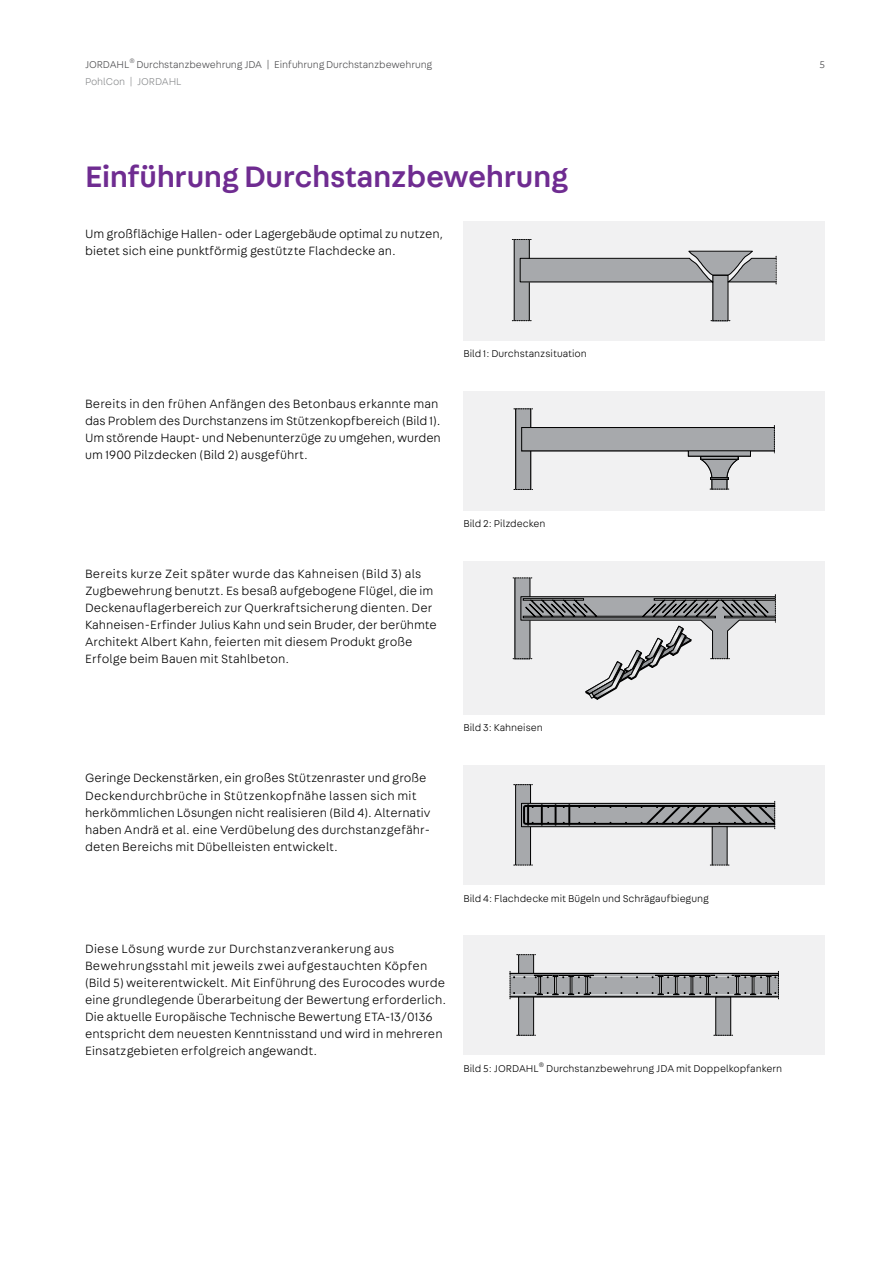
<style>
.page{position:relative;width:893px;height:1263px;background:#fff}
.page>*{position:absolute;margin:0;border:0;box-sizing:border-box;transform-origin:0 0}
.t1{font:500 31.5px "Fabriga";letter-spacing:-.01em;color:#6f2c91}
.t2{font:300 12.75px/17px "Fabriga";letter-spacing:.005em;color:#000}
.t3{font:300 10.5px "Fabriga";color:#000}
.t4{font:300 10.5px "Fabriga";letter-spacing:-.01em;color:#4d4d4f}
.t5{font:300 10.5px "Fabriga";letter-spacing:-.01em;color:#8a8c8e}
.t6{font:300 6.9px "Fabriga";color:#000}
</style>
<div class="page">
<div style="left:463px;top:221px;width:362px;height:119px;background:#f1f1f2"></div>
<div style="left:514px;top:239px;width:15px;height:82px;background:#a7a9ac"></div>
<hr style="left:529px;top:239px;width:1px;height:82px;background:#000">
<hr style="left:514px;top:239px;width:1px;height:82px;background:#000">
<svg style="left:512px;top:239px;width:19px;height:1px"></svg>
<svg style="left:512px;top:250px;width:265px;height:71px"></svg>
<div style="left:463px;top:391px;width:362px;height:119px;background:#f1f1f2"></div>
<div style="left:712px;top:479px;width:15px;height:11px;background:#a7a9ac"></div>
<div style="left:516px;top:408px;width:15px;height:82px;background:#a7a9ac"></div>
<hr style="left:530px;top:409px;width:1px;height:80px;background:#000">
<hr style="left:515px;top:409px;width:1px;height:80px;background:#000">
<div style="left:522px;top:427px;width:253px;height:24px;background:#a7a9ac"></div>
<div style="left:521px;top:427px;width:254px;height:24px;border:1px solid #000"></div>
<svg style="left:700px;top:456px;width:39px;height:21px"></svg>
<div style="left:710px;top:477px;width:19px;height:3px;background:#a7a9ac;border:1px solid #000"></div>
<div style="left:688px;top:451px;width:62px;height:5px;background:#a7a9ac"></div>
<div style="left:688px;top:450px;width:63px;height:6px;border:1px solid #000"></div>
<svg style="left:514px;top:408px;width:18px;height:1px"></svg>
<svg style="left:514px;top:489px;width:18px;height:1px"></svg>
<svg style="left:774px;top:425px;width:1px;height:28px"></svg>
<svg style="left:710px;top:489px;width:19px;height:1px"></svg>
<div style="left:463px;top:935px;width:362px;height:119px;background:#f1f1f2"></div>
<div style="left:518px;top:955px;width:15px;height:81px;background:#a7a9ac"></div>
<hr style="left:533px;top:955px;width:1px;height:80px;background:#000">
<hr style="left:518px;top:955px;width:1px;height:80px;background:#000">
<div style="left:510px;top:973px;width:268px;height:24px;background:#a7a9ac"></div>
<div style="left:716px;top:997px;width:15px;height:38px;background:#a7a9ac"></div>
<div style="left:715px;top:996px;width:16px;height:40px;border:1px solid #000"></div>
<div style="left:534px;top:975px;width:60px;height:1px;border:1px solid #000"></div>
<hr style="left:510px;top:976px;width:268px;height:1px;background:#d1d3d4">
<hr style="left:510px;top:994px;width:268px;height:1px;background:#d1d3d4">
<svg style="left:535px;top:975px;width:56px;height:20px"></svg>
<svg style="left:652px;top:975px;width:65px;height:20px"></svg>
<hr style="left:510px;top:996px;width:268px;height:1px;background:#000">
<hr style="left:510px;top:973px;width:268px;height:1px;background:#000">
<svg style="left:517px;top:954px;width:18px;height:1px"></svg>
<svg style="left:517px;top:1035px;width:18px;height:1px"></svg>
<svg style="left:727px;top:971px;width:52px;height:28px"></svg>
<svg style="left:714px;top:1035px;width:19px;height:1px"></svg>
<svg style="left:510px;top:971px;width:5px;height:28px"></svg>
<div style="left:463px;top:561px;width:362px;height:153px;background:#f1f1f2"></div>
<div style="left:515px;top:578px;width:15px;height:81px;background:#a7a9ac"></div>
<hr style="left:530px;top:578px;width:1px;height:81px;background:#000">
<hr style="left:515px;top:578px;width:1px;height:81px;background:#000">
<svg style="left:513px;top:577px;width:19px;height:1px"></svg>
<svg style="left:513px;top:595px;width:263px;height:104px"></svg>
<div style="left:463px;top:765px;width:362px;height:119px;background:#f1f1f2"></div>
<div style="left:516px;top:785px;width:15px;height:80px;background:#a7a9ac"></div>
<hr style="left:530px;top:785px;width:1px;height:80px;background:#000">
<hr style="left:515px;top:785px;width:1px;height:80px;background:#000">
<div style="left:712px;top:827px;width:15px;height:38px;background:#a7a9ac"></div>
<div style="left:712px;top:826px;width:15px;height:39px;border:1px solid #000"></div>
<svg style="left:514px;top:784px;width:18px;height:1px"></svg>
<svg style="left:514px;top:865px;width:18px;height:1px"></svg>
<svg style="left:523px;top:801px;width:252px;height:28px;background:#808183"></svg>
<svg style="left:710px;top:865px;width:19px;height:1px"></svg>
<p class="t4" style="left:85px;top:58px;width:349px">JORDAHL<sup>®</sup> Durchstanzbewehrung JDA | Einfuhrung Durchstanzbewehrung</p>
<p class="t5" style="left:85px;top:75px;width:98px">PohlCon | JORDAHL</p>
<h1 class="t1" style="left:85px;top:155px;width:485px">Einführung Durchstanzbewehrung</h1>
<p class="t2" style="left:85px;top:225px;width:359px">Um großflächige Hallen- oder Lagergebäude optimal zu nutzen, bietet sich eine punktförmig gestützte Flachdecke an.</p>
<p class="t2" style="left:85px;top:395px;width:357px">Bereits in den frühen Anfängen des Betonbaus erkannte man das Problem des Durchstanzens im Stützenkopfbereich (Bild 1).<br>Um störende Haupt- und Nebenunterzüge zu umgehen, wurden um 1900 Pilzdecken (Bild 2) ausgeführt.</p>
<p class="t3" style="left:463px;top:347px;width:125px">Bild 1: Durchstanzsituation</p>
<p class="t2" style="left:85px;top:565px;width:353px">Bereits kurze Zeit später wurde das Kahneisen (Bild 3) als Zugbewehrung benutzt. Es besaß aufgebogene Flügel, die im Deckenauflagerbereich zur Querkraftsicherung dienten. Der Kahneisen-Erfinder Julius Kahn und sein Bruder, der berühmte Architekt Albert Kahn, feierten mit diesem Produkt große Erfolge beim Bauen mit Stahlbeton.</p>
<p class="t3" style="left:463px;top:517px;width:84px">Bild 2: Pilzdecken</p>
<p class="t2" style="left:85px;top:769px;width:347px">Geringe Deckenstärken, ein großes Stützenraster und große Deckendurchbrüche in Stützenkopfnähe lassen sich mit herkömmlichen Lösungen nicht realisieren (Bild 4). Alternativ haben Andrä et al. eine Verdübelung des durchstanzgefähr&shy;deten Bereichs mit Dübelleisten entwickelt.</p>
<p class="t2" style="left:85px;top:939px;width:363px">Diese Lösung wurde zur Durchstanzverankerung aus Bewehrungsstahl mit jeweils zwei aufgestauchten Köpfen (Bild 5) weiterentwickelt. Mit Einführung des Eurocodes wurde eine grundlegende Überarbeitung der Bewertung erforderlich.<br>Die aktuelle Europäische Technische Bewertung ETA-13/0136 entspricht dem neuesten Kenntnisstand und wird in mehreren Einsatzgebieten erfolgreich angewandt.</p>
<p class="t3" style="left:463px;top:721px;width:81px">Bild 3: Kahneisen</p>
<p class="t3" style="left:463px;top:892px;width:247px">Bild 4: Flachdecke mit Bügeln und Schrägaufbiegung</p>
<p class="t3" style="left:463px;top:1062px;width:77px">Bild 5: JORDAHL</p>
<p class="t6" style="left:539px;top:1060px;width:7px">®</p>
<p class="t3" style="left:546px;top:1062px;width:238px">Durchstanzbewehrung JDA mit Doppelkopfankern</p>
<p class="t4" style="left:819px;top:58px;width:7px">5</p>
</div>
